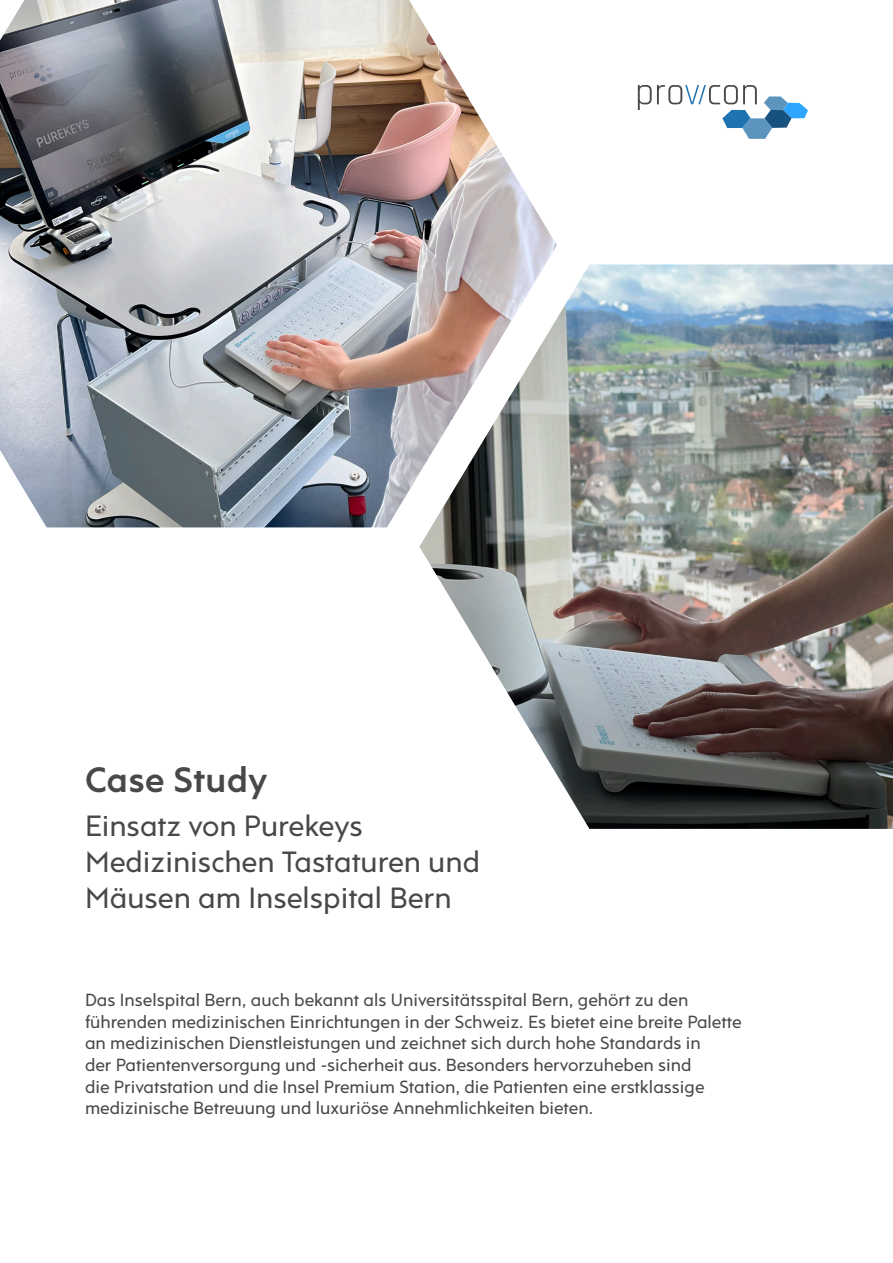
<style>
.page{position:relative;width:893px;height:1263px;background:#fff}
.page>*{position:absolute;margin:0;border:0;box-sizing:border-box;transform-origin:0 0}
.t1{font:700 36px "Rams";color:#494848}
.t2{font:30px "Rams";color:#494848}
.t3{font:18px/21.6px "Rams";color:#494848}
</style>
<div class="page">
<svg style="left:638px;top:85px;width:170px;height:54px"></svg>
<img style="left:419px;top:264px;width:474px;height:565px">
<img style="left:0;top:0;width:557px;height:527px">
<p class="t1" style="left:85px;top:758px;width:184px">Case Study</p>
<p class="t2" style="left:85px;top:807px;width:279px">Einsatz von Purekeys</p>
<p class="t2" style="left:85px;top:843px;width:397px">Medizinischen Tastaturen und</p>
<p class="t2" style="left:85px;top:879px;width:368px">Mäusen am Inselspital Bern</p>
<p class="t3" style="left:85px;top:989px;width:658px">Das Inselspital Bern, auch bekannt als Universitätsspital Bern, gehört zu den führenden medizinischen Einrichtungen in der Schweiz. Es bietet eine breite Palette an medizinischen Dienstleistungen und zeichnet sich durch hohe Standards in<br>der Patientenversorgung und -sicherheit aus. Besonders hervorzuheben sind<br>die Privatstation und die Insel Premium Station, die Patienten eine erstklassige medizinische Betreuung und luxuriöse Annehmlichkeiten bieten.</p>
</div>
